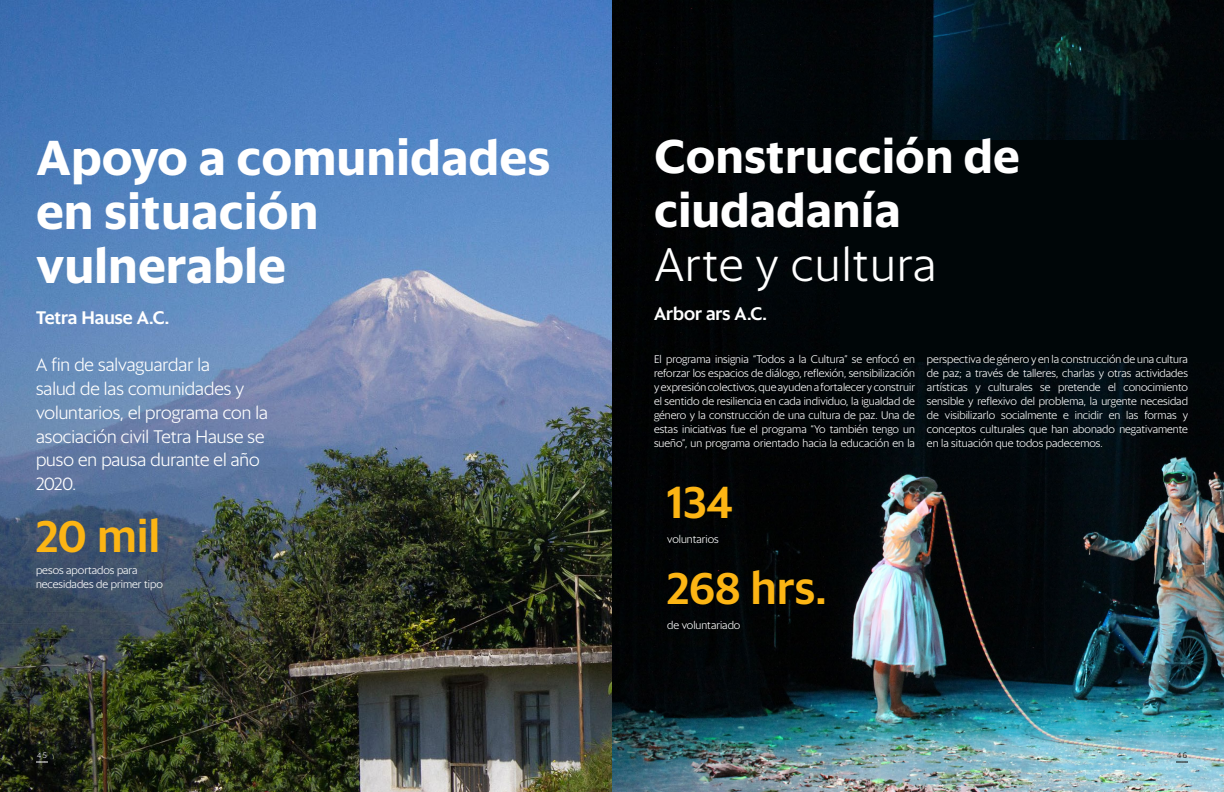
<style>
.page{position:relative;width:1224px;height:792px;background:#fff}
.page>*{position:absolute;margin:0;border:0;box-sizing:border-box;transform-origin:0 0}
.t1{font:700 50px/54px "Sanomat Sans Text";color:#fff}
.t2{font:700 48px/54px "Sanomat Sans Text";color:#fff}
.t3{font:300 48px "Sanomat Sans Text";color:#fff}
.t4{font:500 45px/86.1px "Sanomat Sans";letter-spacing:.01em;color:#fcb514}
.t5{font:300 18px/24px "Sanomat Sans";color:#fff}
.t6{font:500 18px "Sanomat Sans";color:#fff}
.t7{font:300 11px/14px "Sanomat Sans";color:#fff;text-align:justify}
.t8{font:300 8px "Sanomat Sans";color:#fff}
.t9{font:300 8px "Sanomat Sans";color:#000}
</style>
<div class="page">
<img style="left:612px;top:0;width:612px;height:172px">
<img style="left:0;top:0;width:612px;height:792px">
<img style="left:612px;top:172px;width:612px;height:620px">
<div style="left:840px;top:140px;width:384px;height:222px;background:#000608"></div>
<svg style="left:36px;top:762px;width:12px;height:1px"></svg>
<svg style="left:1176px;top:762px;width:12px;height:1px"></svg>
<h1 class="t1" style="left:36px;top:126px;width:516px">Apoyo a comunidades en situación vulnerable</h1>
<h3 class="t6" style="left:36px;top:304px;width:135px">Tetra Hause A.C.</h3>
<h3 class="t5" style="left:36px;top:351px;width:233px">A fin de salvaguardar la<br>salud de las comunidades y voluntarios, el programa con la asociación civil Tetra Hause se puso en pausa durante el año<br>2020.</h3>
<h3 class="t4" style="left:36px;top:489px;width:125px">20 mil</h3>
<p class="t7" style="left:36px;top:563px;width:128px">pesos aportados para necesidades de primer tipo</p>
<h2 class="t2" style="left:654px;top:125px;width:367px">Construcción de ciudadanía</h2>
<h2 class="t3" style="left:654px;top:229px;width:284px">Arte y cultura</h2>
<h3 class="t6" style="left:654px;top:300px;width:115px">Arbor ars A.C.</h3>
<p class="t7" style="left:654px;top:351px;width:263px">El programa insignia “Todos a la Cultura” se enfocó en reforzar los espacios de diálogo, reflexión, sensibilización y expresión colectivos, que ayuden a fortalecer y construir el sentido de resiliencia en cada individuo, la igualdad de género y la construcción de una cultura de paz. Una de estas iniciativas fue el programa “Yo también tengo un sueño”, un programa orientado hacia la educación en la</p>
<p class="t7" style="left:927px;top:351px;width:263px">perspectiva de género y en la construcción de una cultura de paz; a través de talleres, charlas y otras actividades artísticas y culturales se pretende el conocimiento sensible y reflexivo del problema, la urgente necesidad de visibilizarlo socialmente e incidir en las formas y conceptos culturales que han abonado negativamente en la situación que todos padecemos.</p>
<h3 class="t4" style="left:667px;top:455px;width:161px">134<br>268 hrs.</h3>
<p class="t7" style="left:667px;top:531px;width:53px">voluntarios</p>
<p class="t7" style="left:667px;top:617px;width:75px">de voluntariado</p>
<p class="t8" style="left:37px;top:749px;width:11px">45</p>
<p class="t9" style="left:1177px;top:749px;width:12px">46</p>
</div>
